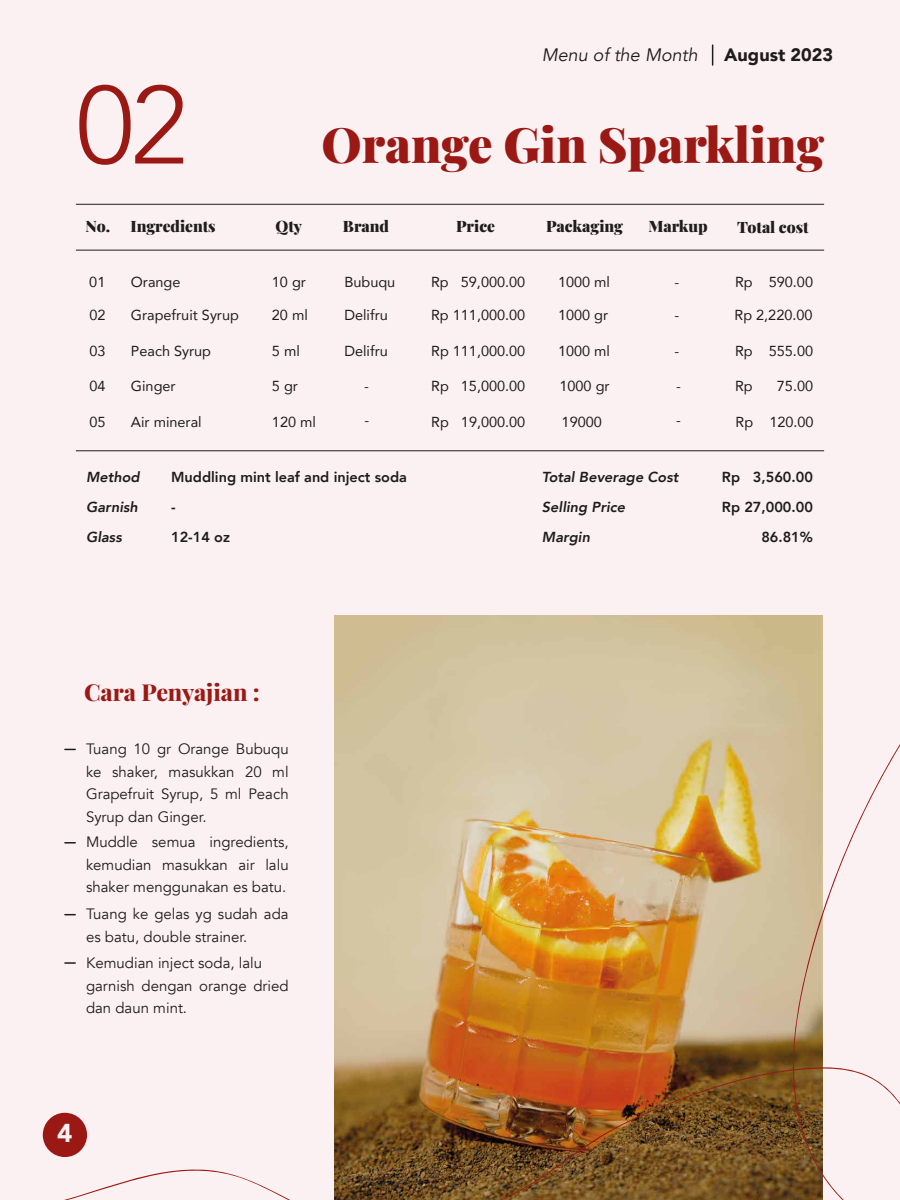
<style>
.page{position:relative;width:900px;height:1200px;background:#fcf1f2}
.page>*{position:absolute;margin:0;border:0;box-sizing:border-box;transform-origin:0 0}
.t1{font:300 109.5px "Avenir";color:#9b1915}
.t2{font:900 48.75px "Playfair Display";color:#9b1915}
.t3{font:900 25.88px "Avenir";color:#fcf1f2}
.t4{font:800 23.33px "Playfair Display";color:#9b1915}
.t5{font:italic 18px "Avenir";color:#1d1d1b}
.t6{font:900 18px "Avenir";color:#1d1d1b}
.t7{font:900 15.67px "Playfair Display";color:#1d1d1b}
.t8{font:15px/22.5px "Avenir";color:#1d1d1b;text-align:justify}
.t9{font:14.48px "Avenir";color:#1d1d1b}
.t10{font:800 14.48px "Avenir";color:#1d1d1b}
.t11{font:italic 800 14.48px "Avenir";color:#1d1d1b}
</style>
<div class="page">
<svg style="left:712px;top:45px;width:1px;height:20px"></svg>
<hr style="left:76px;top:450px;width:748px;height:1px;background:#1d1d1b">
<hr style="left:76px;top:250px;width:748px;height:1px;background:#1d1d1b">
<hr style="left:76px;top:204px;width:748px;height:1px;background:#1d1d1b">
<img style="left:42px;top:674px;width:858px;height:526px">
<div style="left:43px;top:1113px;width:44px;height:44px;background:#9b1915;border-radius:50%"></div>
<h1 class="t1" style="left:77px;top:61px;width:113px">02</h1>
<p class="t5" style="left:542px;top:44px;width:157px">Menu of the Month</p>
<p class="t6" style="left:724px;top:39px;width:110px">August 2023</p>
<h2 class="t2" style="left:321px;top:107px;width:504px">Orange Gin Sparkling</h2>
<p class="t7" style="left:86px;top:214px;width:26px">No.</p>
<p class="t7" style="left:276px;top:214px;width:28px">Qty</p>
<p class="t7" style="left:343px;top:214px;width:48px">Brand</p>
<p class="t7" style="left:456px;top:214px;width:41px">Price</p>
<p class="t7" style="left:546px;top:214px;width:79px">Packaging</p>
<p class="t7" style="left:648px;top:214px;width:61px">Markup</p>
<p class="t7" style="left:737px;top:215px;width:73px">Total cost</p>
<p class="t7" style="left:130px;top:214px;width:87px">Ingredients</p>
<p class="t9" style="left:89px;top:270px;width:18px">01</p>
<p class="t9" style="left:131px;top:270px;width:51px">Orange</p>
<p class="t9" style="left:272px;top:270px;width:36px">10 gr</p>
<p class="t9" style="left:344px;top:270px;width:52px">Bubuqu</p>
<p class="t9" style="left:431px;top:270px;width:96px">Rp 59,000.00</p>
<p class="t9" style="left:558px;top:270px;width:54px">1000 ml</p>
<p class="t9" style="left:735px;top:270px;width:80px">Rp 590.00</p>
<p class="t9" style="left:89px;top:304px;width:18px">02</p>
<p class="t9" style="left:131px;top:304px;width:110px">Grapefruit Syrup</p>
<p class="t9" style="left:272px;top:304px;width:37px">20 ml</p>
<p class="t9" style="left:344px;top:304px;width:45px">Delifru</p>
<p class="t9" style="left:431px;top:304px;width:96px">Rp 111,000.00</p>
<p class="t9" style="left:558px;top:304px;width:52px">1000 gr</p>
<p class="t9" style="left:735px;top:304px;width:80px">Rp 2,220.00</p>
<p class="t9" style="left:89px;top:339px;width:18px">03</p>
<p class="t9" style="left:131px;top:339px;width:82px">Peach Syrup</p>
<p class="t9" style="left:272px;top:339px;width:29px">5 ml</p>
<p class="t9" style="left:344px;top:339px;width:45px">Delifru</p>
<p class="t9" style="left:431px;top:339px;width:96px">Rp 111,000.00</p>
<p class="t9" style="left:558px;top:339px;width:54px">1000 ml</p>
<p class="t9" style="left:735px;top:339px;width:80px">Rp 555.00</p>
<p class="t9" style="left:89px;top:375px;width:18px">04</p>
<p class="t9" style="left:131px;top:375px;width:46px">Ginger</p>
<p class="t9" style="left:272px;top:375px;width:28px">5 gr</p>
<p class="t9" style="left:431px;top:375px;width:96px">Rp 15,000.00</p>
<p class="t9" style="left:559px;top:375px;width:52px">1000 gr</p>
<p class="t9" style="left:735px;top:375px;width:19px">Rp</p>
<p class="t9" style="left:777px;top:375px;width:38px">75.00</p>
<p class="t9" style="left:89px;top:410px;width:18px">05</p>
<p class="t9" style="left:131px;top:410px;width:72px">Air mineral</p>
<p class="t9" style="left:272px;top:410px;width:45px">120 ml</p>
<p class="t9" style="left:431px;top:410px;width:96px">Rp 19,000.00</p>
<p class="t9" style="left:562px;top:410px;width:42px">19000</p>
<p class="t9" style="left:736px;top:410px;width:80px">Rp 120.00</p>
<p class="t9" style="left:675px;top:270px;width:6px">-</p>
<p class="t9" style="left:675px;top:304px;width:6px">-</p>
<p class="t9" style="left:675px;top:339px;width:6px">-</p>
<p class="t9" style="left:676px;top:375px;width:6px">-</p>
<p class="t9" style="left:676px;top:409px;width:6px">-</p>
<p class="t9" style="left:364px;top:375px;width:6px">-</p>
<p class="t9" style="left:364px;top:409px;width:6px">-</p>
<p class="t11" style="left:86px;top:469px;width:55px">Method</p>
<p class="t10" style="left:171px;top:466px;width:237px">Muddling mint leaf and inject soda</p>
<p class="t11" style="left:542px;top:469px;width:138px">Total Beverage Cost</p>
<p class="t10" style="left:722px;top:466px;width:93px">Rp 3,560.00</p>
<p class="t11" style="left:86px;top:498px;width:53px">Garnish</p>
<p class="t10" style="left:171px;top:495px;width:6px">-</p>
<p class="t11" style="left:542px;top:498px;width:85px">Selling Price</p>
<p class="t10" style="left:722px;top:495px;width:93px">Rp 27,000.00</p>
<p class="t11" style="left:86px;top:528px;width:37px">Glass</p>
<p class="t10" style="left:171px;top:526px;width:60px">12-14 oz</p>
<p class="t11" style="left:542px;top:528px;width:50px">Margin</p>
<p class="t10" style="left:761px;top:526px;width:53px">86.81%</p>
<h3 class="t4" style="left:84px;top:674px;width:177px">Cara Penyajian :</h3>
<p class="t8" style="left:86px;top:738px;width:204px">Tuang 10 gr Orange Bubuqu ke shaker, masukkan 20 ml Grapefruit Syrup, 5 ml Peach Syrup dan Ginger.</p>
<p class="t8" style="left:86px;top:831px;width:204px">Muddle semua ingredients, kemudian masukkan air lalu shaker menggunakan es batu.</p>
<p class="t8" style="left:86px;top:903px;width:204px">Tuang ke gelas yg sudah ada es batu, double strainer.</p>
<p class="t8" style="left:86px;top:952px;width:204px;text-align:left">Kemudian inject soda, lalu garnish dengan orange dried dan daun mint.</p>
<h3 class="t3" style="left:57px;top:1111px;width:17px">4</h3>
</div>
